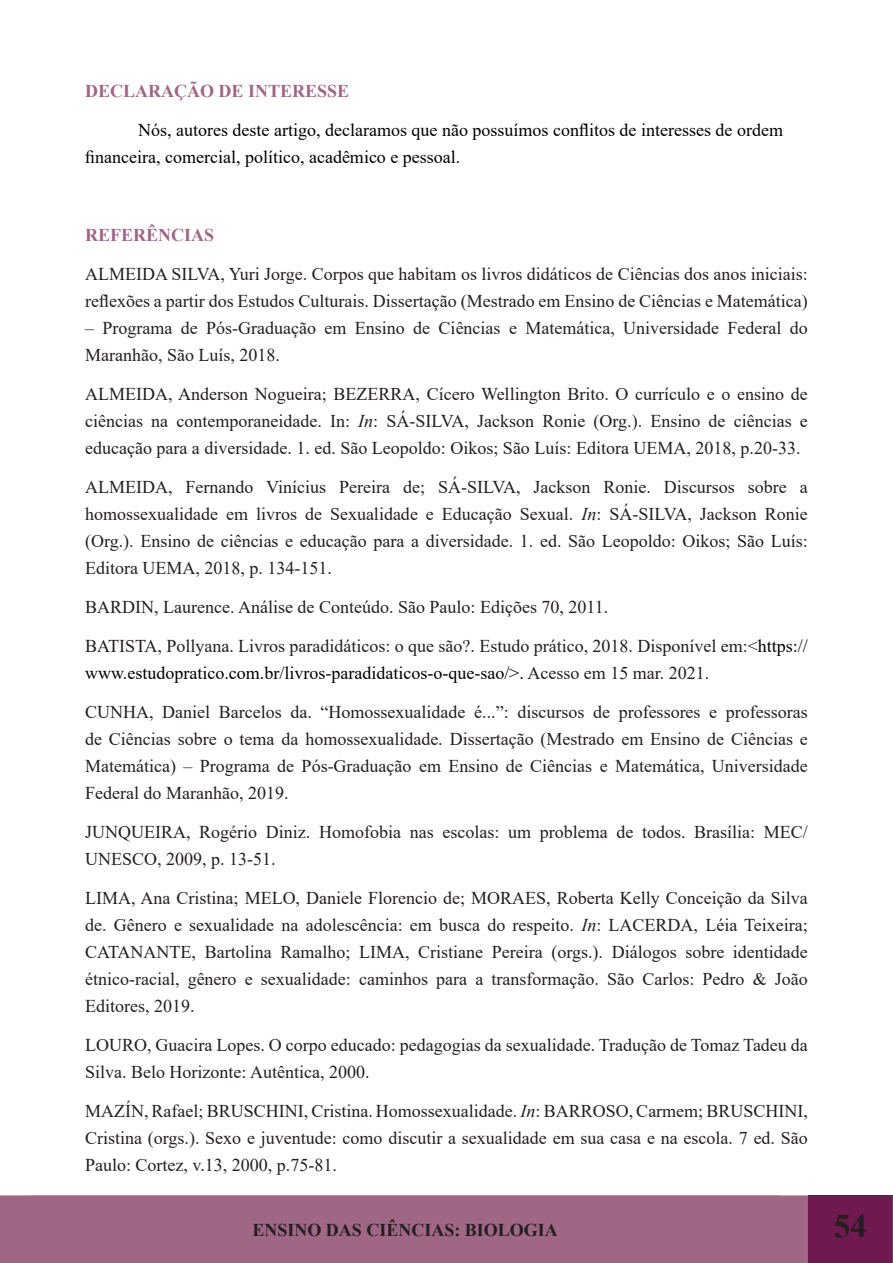
<style>
.page{position:relative;width:893px;height:1263px;background:#fff}
.page>*{position:absolute;margin:0;border:0;box-sizing:border-box;transform-origin:0 0}
.t1{font:700 33px "Times New Roman";color:#231f20}
.t2{font:18px/27px "Times New Roman";color:#231f20}
.t3{font:18px/27px "Times New Roman";color:#000}
.t4{font:700 18px "Times New Roman";color:#a06685}
.t5{font:700 18px "Times New Roman";color:#231f20}
.s1{font-style:italic}
.s2{color:#000}
</style>
<div class="page">
<div style="left:0;top:1195px;width:810px;height:68px;background:#a06685;border:2px solid #a06685"></div>
<div style="left:809px;top:1196px;width:83px;height:66px;background:#70194e"></div>
<div style="left:808px;top:1195px;width:85px;height:68px;border:2px solid #70194e"></div>
<svg style="left:892px;top:1195px;width:1px;height:68px"></svg>
<p class="t4" style="left:85px;top:78px;width:266px">DECLARAÇÃO DE INTERESSE</p>
<p class="t3" style="left:85px;top:116px;width:700px;text-indent:53px">Nós, autores deste artigo, declaramos que não possuímos conflitos de interesses de ordem financeira, comercial, político, acadêmico e pessoal.</p>
<p class="t4" style="left:85px;top:222px;width:131px">REFERÊNCIAS</p>
<p class="t2" style="left:85px;top:260px;width:724px">ALMEIDA SILVA, Yuri Jorge. Corpos que habitam os livros didáticos de Ciências dos anos iniciais: reflexões a partir dos Estudos Culturais. Dissertação (Mestrado em Ensino de Ciências e Matemática)</p>
<p class="t2" style="left:85px;top:314px;width:724px">– Programa de Pós-Graduação em Ensino de Ciências e Matemática, Universidade Federal do<br>Maranhão, São Luís, 2018.</p>
<p class="t2" style="left:85px;top:380px;width:724px;text-align:justify">ALMEIDA, Anderson Nogueira; BEZERRA, Cícero Wellington Brito. O currículo e o ensino de ciências na contemporaneidade. In: <span class="s1">In</span>: SÁ-SILVA, Jackson Ronie (Org.). Ensino de ciências e educação para a diversidade. 1. ed. São Leopoldo: Oikos; São Luís: Editora UEMA, 2018, p.20-33.</p>
<p class="t2" style="left:85px;top:473px;width:724px;text-align:justify">ALMEIDA, Fernando Vinícius Pereira de; SÁ-SILVA, Jackson Ronie. Discursos sobre a homossexualidade em livros de Sexualidade e Educação Sexual. <span class="s1">In</span>: SÁ-SILVA, Jackson Ronie (Org.). Ensino de ciências e educação para a diversidade. 1. ed. São Leopoldo: Oikos; São Luís:<br>Editora UEMA, 2018, p. 134-151.</p>
<p class="t2" style="left:85px;top:593px;width:525px">BARDIN, Laurence. Análise de Conteúdo. São Paulo: Edições 70, 2011.</p>
<p class="t2" style="left:85px;top:632px;width:724px">BATISTA, Pollyana. Livros paradidáticos: o que são?. Estudo prático, 2018. Disponível em:&lt;<span class="s2">https:// www.estudopratico.com.br/livros-paradidaticos-o-que-sao/&gt;.</span> Acesso em 15 mar. 2021.</p>
<p class="t2" style="left:85px;top:698px;width:724px;text-align:justify">CUNHA, Daniel Barcelos da. “Homossexualidade é...”: discursos de professores e professoras de Ciências sobre o tema da homossexualidade. Dissertação (Mestrado em Ensino de Ciências e Matemática) – Programa de Pós-Graduação em Ensino de Ciências e Matemática, Universidade Federal do Maranhão, 2019.</p>
<p class="t2" style="left:85px;top:818px;width:724px">JUNQUEIRA, Rogério Diniz. Homofobia nas escolas: um problema de todos. Brasília: MEC/<br>UNESCO, 2009, p. 13-51.</p>
<p class="t2" style="left:85px;top:884px;width:724px;text-align:justify">LIMA, Ana Cristina; MELO, Daniele Florencio de; MORAES, Roberta Kelly Conceição da Silva de. Gênero e sexualidade na adolescência: em busca do respeito. <span class="s1">In</span>: LACERDA, Léia Teixeira; CATANANTE, Bartolina Ramalho; LIMA, Cristiane Pereira (orgs.). Diálogos sobre identidade étnico-racial, gênero e sexualidade: caminhos para a transformação. São Carlos: Pedro &amp; João Editores, 2019.</p>
<p class="t2" style="left:85px;top:1031px;width:724px">LOURO, Guacira Lopes. O corpo educado: pedagogias da sexualidade. Tradução de Tomaz Tadeu da<br>Silva. Belo Horizonte: Autêntica, 2000.</p>
<p class="t2" style="left:85px;top:1097px;width:724px;text-align:justify">MAZÍN, Rafael; BRUSCHINI, Cristina. Homossexualidade. <span class="s1">In</span>: BARROSO, Carmem; BRUSCHINI, Cristina (orgs.). Sexo e juventude: como discutir a sexualidade em sua casa e na escola. 7 ed. São Paulo: Cortez, v.13, 2000, p.75-81.</p>
<p class="t5" style="left:252px;top:1217px;width:307px">ENSINO DAS CIÊNCIAS: BIOLOGIA</p>
<h1 class="t1" style="left:834px;top:1202px;width:34px">54</h1>
</div>
